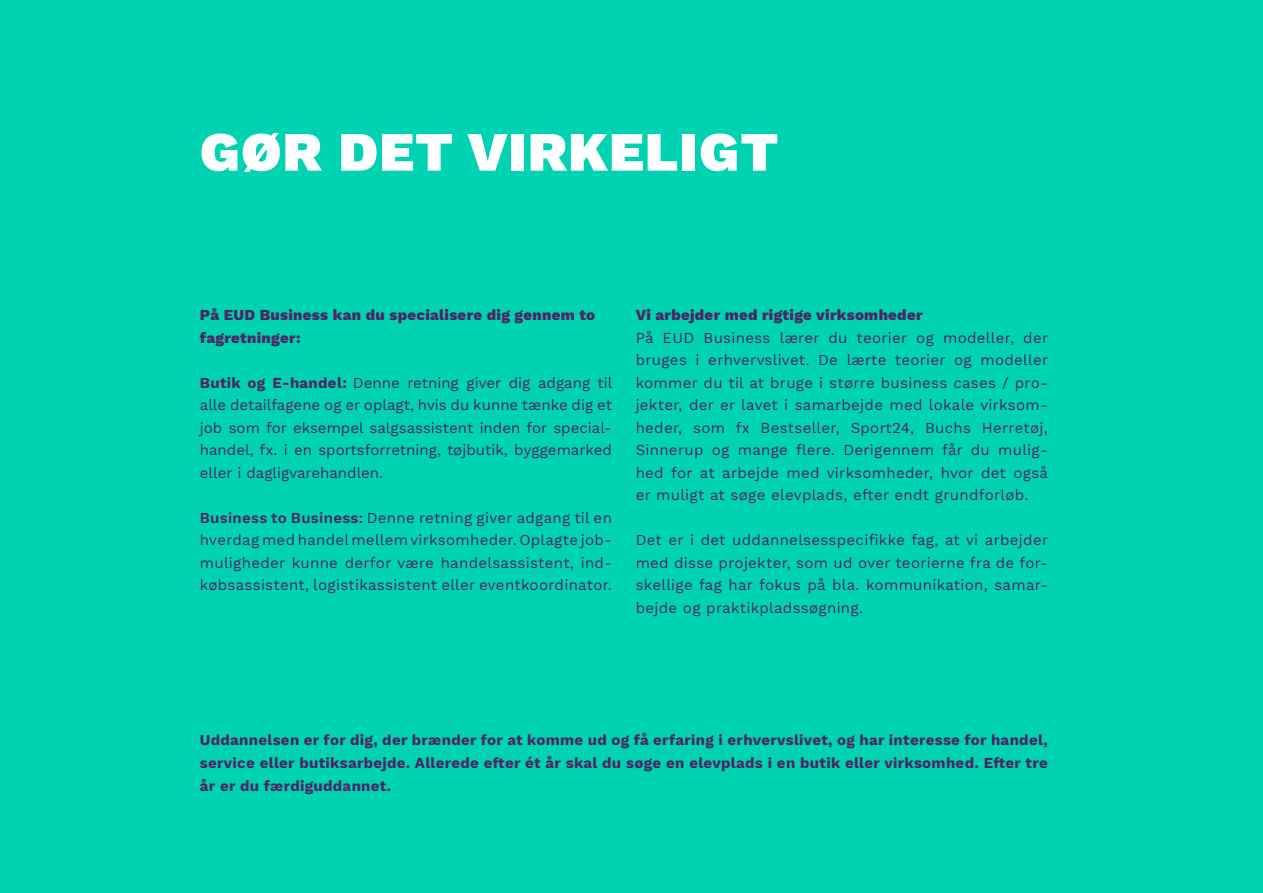
<style>
.page{position:relative;width:1263px;height:893px;background:#00d3b2}
.page>*{position:absolute;margin:0;border:0;box-sizing:border-box;transform-origin:0 0}
.t1{font:900 55.5px "Work Sans";letter-spacing:.02em;color:#fff}
.t2{font:15px/22.5px "Work Sans";letter-spacing:.02em;color:#4c2565;text-align:justify}
.t3{font:700 15px/23px "Work Sans";letter-spacing:.02em;color:#4c2565;text-align:justify}
.t4{font:800 15px/22.5px "Work Sans";letter-spacing:.02em;color:#4c2565}
.s1{font-weight:700}
.s2{font-weight:600}
</style>
<div class="page">
<hr style="left:1262px;top:0;width:1px;height:893px;background:#573575">
<h1 class="t1" style="left:200px;top:120px;width:580px">GØR DET VIRKELIGT</h1>
<p class="t4" style="left:200px;top:305px;width:397px">På EUD Business kan du specialisere dig gennem to fagretninger:</p>
<p class="t2" style="left:200px;top:372px;width:414px"><span class="s1">Butik og E-handel:</span> Denne retning giver dig adgang til alle detailfagene og er oplagt, hvis du kunne tænke dig et job som for eksempel salgsassistent inden for special&shy;handel, fx. i en sportsforretning, tøjbutik, byggemarked eller i dagligvarehandlen.</p>
<p class="t2" style="left:200px;top:507px;width:414px"><span class="s2">Business to Business:</span> Denne retning giver adgang til en hverdag med handel mellem virksomheder. Oplagte job&shy;muligheder kunne derfor være handelsassistent, ind&shy;købsassistent, logistikassistent eller eventkoordinator.</p>
<p class="t4" style="left:636px;top:305px;width:288px">Vi arbejder med rigtige virksomheder</p>
<p class="t2" style="left:636px;top:327px;width:414px">På EUD Business lærer du teorier og modeller, der bruges i erhvervslivet. De lærte teorier og modeller kommer du til at bruge i større business cases / pro&shy;jekter, der er lavet i samarbejde med lokale virksom&shy;heder, som fx Bestseller, Sport24, Buchs Herretøj, Sinnerup og mange flere. Derigennem får du mulig&shy;hed for at arbejde med virksomheder, hvor det også er muligt at søge elevplads, efter endt grundforløb.</p>
<p class="t2" style="left:636px;top:529px;width:414px">Det er i det uddannelsesspecifikke fag, at vi arbejder med disse projekter, som ud over teorierne fra de for&shy;skellige fag har fokus på bla. kommunikation, samar&shy;bejde og praktikpladssøgning.</p>
<p class="t3" style="left:200px;top:729px;width:849px">Uddannelsen er for dig, der brænder for at komme ud og få erfaring i erhvervslivet, og har interesse for handel, service eller butiksarbejde. Allerede efter ét år skal du søge en elevplads i en butik eller virksomhed. Efter tre år er du færdiguddannet.</p>
</div>
